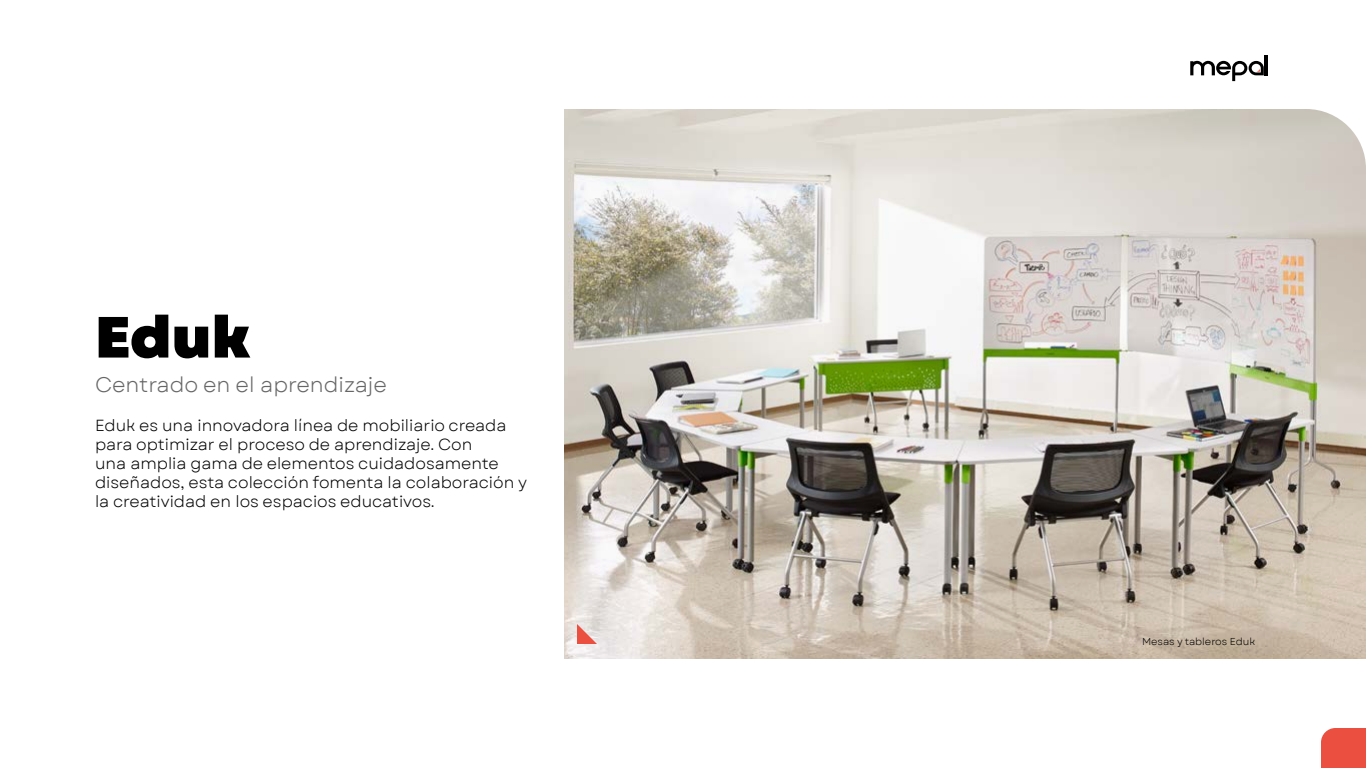
<style>
.page{position:relative;width:1366px;height:768px;background:#fff}
.page>*{position:absolute;margin:0;border:0;box-sizing:border-box;transform-origin:0 0}
.t1{font:800 58px "Garet";color:#000}
.t2{font:21px "Garet";color:#666}
.t3{font:16px/19.2px "Garet";color:#000}
.t4{font:10px "Garet";color:#000}
</style>
<div class="page">
<div style="left:1321px;top:728px;width:45px;height:40px;background:#eb4f40"></div>
<hr style="left:1265px;top:55px;width:3px;height:20px;background:#000">
<svg style="left:1190px;top:61px;width:74px;height:20px"></svg>
<img style="left:564px;top:109px;width:802px;height:550px">
<svg style="left:577px;top:624px;width:20px;height:20px"></svg>
<h1 class="t1" style="left:95px;top:299px;width:158px">Eduk</h1>
<h2 class="t2" style="left:95px;top:372px;width:294px">Centrado en el aprendizaje</h2>
<p class="t3" style="left:95px;top:416px;width:434px">Eduk es una innovadora línea de mobiliario creada para optimizar el proceso de aprendizaje. Con<br>una amplia gama de elementos cuidadosamente diseñados, esta colección fomenta la colaboración y la creatividad en los espacios educativos.</p>
<p class="t4" style="left:1142px;top:635px;width:115px">Mesas y tableros Eduk</p>
</div>
